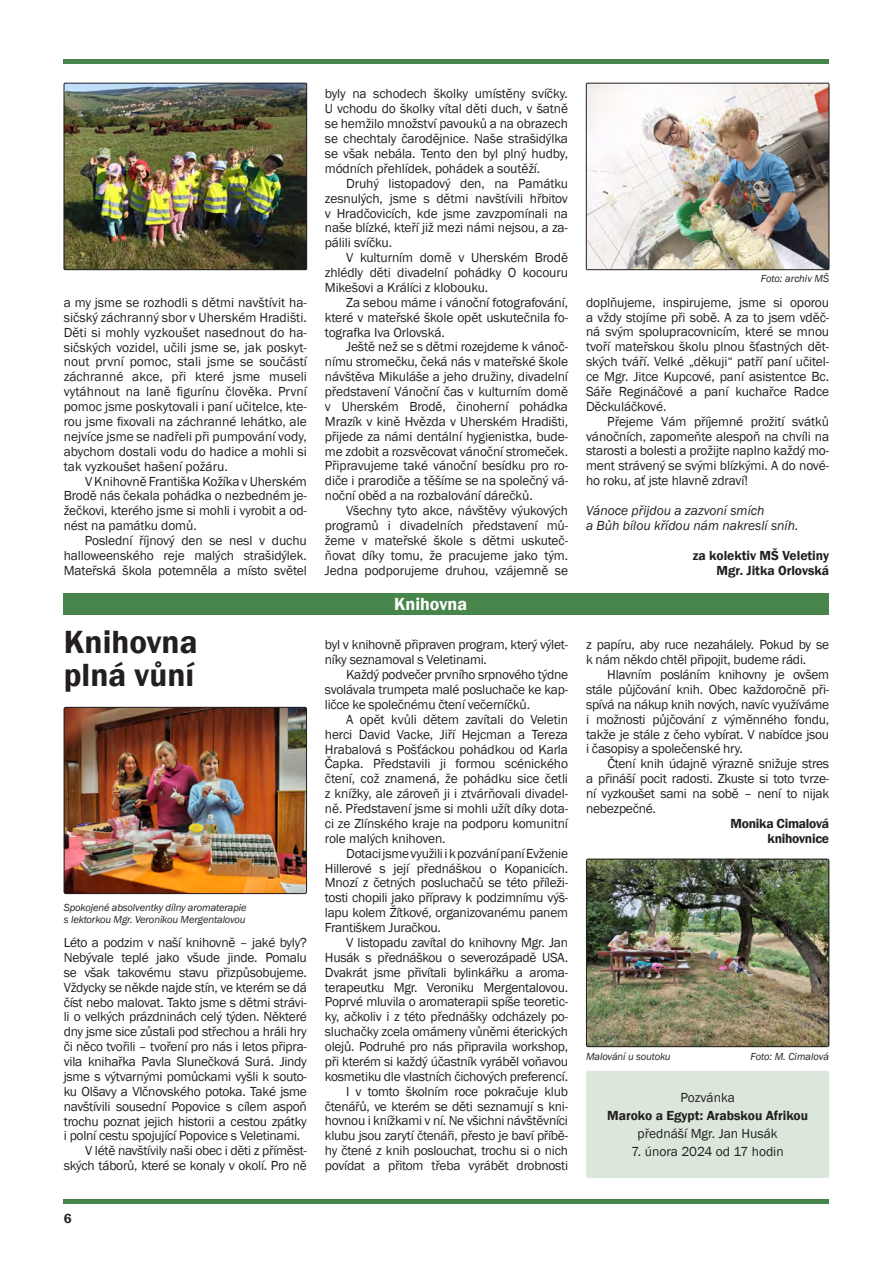
<style>
.page{position:relative;width:893px;height:1263px;background:#fff}
.page>*{position:absolute;margin:0;border:0;box-sizing:border-box;transform-origin:0 0}
.t1{font:600 33px/33px "Franklin Gothic";color:#231f20}
.t2{font:600 18px "Franklin Gothic";color:#fff}
.t3{font:13.5px/14.9px "Franklin Gothic";letter-spacing:-.02em;color:#231f20;text-align:justify}
.t4{font:600 13.5px/14.9px "Franklin Gothic";color:#231f20;text-align:right}
.t5{font:italic 13.5px/14.9px "Franklin Gothic";color:#231f20}
.t6{font:13.5px "Franklin Gothic";color:#231f20}
.t7{font:600 13.5px/14.9px "Franklin Gothic";letter-spacing:-.02em;color:#231f20;text-align:right}
.t8{font:italic 10.5px/12.6px "Franklin Gothic";letter-spacing:-.01em;color:#231f20}
</style>
<div class="page">
<hr style="left:64px;top:60px;width:765px;height:4px;background:#48854b">
<hr style="left:64px;top:1199px;width:765px;height:4px;background:#48854b">
<div style="left:64px;top:593px;width:765px;height:21px;background:#48854b"></div>
<img style="left:66px;top:85px;width:239px;height:183px">
<div style="left:64px;top:83px;width:243px;height:187px;border:1px solid #231f20"></div>
<img style="left:588px;top:85px;width:239px;height:183px">
<div style="left:586px;top:83px;width:243px;height:187px;border:1px solid #231f20"></div>
<img style="left:64px;top:707px;width:243px;height:187px">
<div style="left:64px;top:707px;width:243px;height:187px;border:1px solid #231f20;border-radius:2px"></div>
<img style="left:586px;top:859px;width:243px;height:188px">
<div style="left:586px;top:859px;width:243px;height:188px;border:1px solid #231f20;border-radius:2px"></div>
<div style="left:586px;top:1071px;width:243px;height:107px;background:#dbe7db;border-radius:2px"></div>
<p class="t3" style="left:64px;top:295px;width:245px">a my jsme se rozhodli s dětmi navštívit ha&shy;sičský záchranný sbor v Uherském Hradišti.<br>Děti si mohly vyzkoušet nasednout do ha&shy;sičských vozidel, učili jsme se, jak poskyt&shy;nout první pomoc, stali jsme se součástí záchranné akce, při které jsme museli vytáhnout na laně figurínu člověka. První pomoc jsme poskytovali i paní učitelce, kte&shy;rou jsme fixovali na záchranné lehátko, ale nejvíce jsme se nadřeli při pumpování vody, abychom dostali vodu do hadice a mohli si tak vyzkoušet hašení požáru.</p>
<p class="t3" style="left:64px;top:474px;width:245px;text-indent:21px">V Knihovně Františka Kožíka v Uherském Brodě nás čekala pohádka o nezbedném je&shy;žečkovi, kterého jsme si mohli i vyrobit a od&shy;nést na památku domů.</p>
<p class="t3" style="left:64px;top:533px;width:245px;text-indent:21px">Poslední říjnový den se nesl v duchu halloweenského reje malých strašidýlek.<br>Mateřská škola potemněla a místo světel</p>
<p class="t3" style="left:325px;top:87px;width:245px">byly na schodech školky umístěny svíčky.<br>U vchodu do školky vítal děti duch, v šatně se hemžilo množství pavouků a na obrazech se chechtaly čarodějnice. Naše strašidýlka se však nebála. Tento den byl plný hudby, módních přehlídek, pohádek a soutěží.</p>
<p class="t3" style="left:325px;top:176px;width:245px;text-indent:21px">Druhý listopadový den, na Památku zesnulých, jsme s dětmi navštívili hřbitov v Hradčovicích, kde jsme zavzpomínali na naše blízké, kteří již mezi námi nejsou, a za&shy;pálili svíčku.</p>
<p class="t3" style="left:325px;top:250px;width:245px;text-indent:21px">V kulturním domě v Uherském Brodě zhlédly děti divadelní pohádky O kocouru Mikešovi a Králíci z klobouku.</p>
<p class="t3" style="left:325px;top:295px;width:245px;text-indent:21px">Za sebou máme i vánoční fotografování, které v mateřské škole opět uskutečnila fo&shy;tografka Iva Orlovská.</p>
<p class="t3" style="left:325px;top:340px;width:245px;text-indent:21px">Ještě než se s dětmi rozejdeme k vánoč&shy;nímu stromečku, čeká nás v mateřské škole návštěva Mikuláše a jeho družiny, divadelní představení Vánoční čas v kulturním domě v Uherském Brodě, činoherní pohádka Mrazík v kině Hvězda v Uherském Hradišti, přijede za námi dentální hygienistka, bude&shy;me zdobit a rozsvěcovat vánoční stromeček.<br>Připravujeme také vánoční besídku pro ro&shy;diče i prarodiče a těšíme se na společný vá&shy;noční oběd a na rozbalování dárečků.</p>
<p class="t3" style="left:325px;top:503px;width:245px;text-indent:21px">Všechny tyto akce, návštěvy výukových programů i divadelních představení mů&shy;žeme v mateřské škole s dětmi uskuteč&shy;ňovat díky tomu, že pracujeme jako tým.<br>Jedna podporujeme druhou, vzájemně se</p>
<h2 class="t2" style="left:394px;top:593px;width:75px">Knihovna</h2>
<h1 class="t1" style="left:64px;top:626px;width:135px">Knihovna plná vůní</h1>
<p class="t3" style="left:325px;top:638px;width:245px">byl v knihovně připraven program, který výlet&shy;níky seznamoval s Veletinami.</p>
<p class="t3" style="left:325px;top:667px;width:245px;text-indent:21px">Každý podvečer prvního srpnového týdne svolávala trumpeta malé posluchače ke kap&shy;ličce ke společnému čtení večerníčků.</p>
<p class="t3" style="left:325px;top:712px;width:245px;text-indent:21px">A opět kvůli dětem zavítali do Veletin herci David Vacke, Jiří Hejcman a Tereza Hrabalová s Pošťáckou pohádkou od Karla Čapka. Představili ji formou scénického čtení, což znamená, že pohádku sice četli z knížky, ale zároveň ji i ztvárňovali divadel&shy;ně. Představení jsme si mohli užít díky dota&shy;ci ze Zlínského kraje na podporu komunitní role malých knihoven.</p>
<p class="t3" style="left:325px;top:846px;width:245px;text-indent:21px">Dotaci jsme využili ikpozvání paní Evženie Hillerové s její přednáškou o Kopanicích.<br>Mnozí z četných posluchačů se této příleži&shy;tosti chopili jako přípravy k podzimnímu výš&shy;lapu kolem Žítkové, organizovanému panem Františkem Juračkou.</p>
<p class="t3" style="left:325px;top:935px;width:245px;text-align:right">V listopadu zavítal do knihovny Mgr. Jan Husák s přednáškou o severozápadě USA.<br>Dvakrát jsme přivítali bylinkářku a aroma&shy;terapeutku Mgr. Veroniku Mergentalovou.<br>Poprvé mluvila o aromaterapii spíše teoretic&shy;ky, ačkoliv i z této přednášky odcházely po&shy;sluchačky zcela omámeny vůněmi éterických olejů. Podruhé pro nás připravila workshop, při kterém si každý účastník vyráběl voňavou kosmetiku dle vlastních čichových preferencí.<br>I v tomto školním roce pokračuje klub čtenářů, ve kterém se děti seznamují s kni&shy;hovnou i knížkami v ní. Ne všichni návštěvníci klubu jsou zarytí čtenáři, přesto je baví příbě&shy;hy čtené z knih poslouchat, trochu si o nich povídat a přitom třeba vyrábět drobnosti</p>
<p class="t8" style="left:64px;top:901px;width:184px">Spokojené absolventky dílny aromaterapie s lektorkou Mgr. Veronikou Mergentalovou</p>
<p class="t3" style="left:64px;top:935px;width:245px">Léto a podzim v naší knihovně – jaké byly?</p>
<p class="t3" style="left:64px;top:950px;width:245px">Nebývale teplé jako všude jinde. Pomalu</p>
<p class="t3" style="left:64px;top:965px;width:245px">se však takovému stavu přizpůsobujeme.</p>
<p class="t3" style="left:64px;top:980px;width:245px">Vždycky se někde najde stín, ve kterém se dá</p>
<p class="t3" style="left:64px;top:995px;width:245px">číst nebo malovat. Takto jsme s dětmi strávi-</p>
<p class="t3" style="left:64px;top:1010px;width:245px">li o velkých prázdninách celý týden. Některé</p>
<p class="t3" style="left:64px;top:1025px;width:245px">dny jsme sice zůstali pod střechou a hráli hry</p>
<p class="t3" style="left:64px;top:1039px;width:245px">či něco tvořili – tvoření pro nás i letos připra-</p>
<p class="t3" style="left:64px;top:1054px;width:245px">vila knihařka Pavla Slunečková Surá. Jindy</p>
<p class="t3" style="left:64px;top:1069px;width:245px">jsme s výtvarnými pomůckami vyšli k souto-</p>
<p class="t3" style="left:64px;top:1084px;width:245px">ku Olšavy a Vlčnovského potoka. Také jsme</p>
<p class="t3" style="left:64px;top:1099px;width:245px">navštívili sousední Popovice s cílem aspoň</p>
<p class="t3" style="left:64px;top:1114px;width:245px">trochu poznat jejich historii a cestou zpátky</p>
<p class="t3" style="left:64px;top:1129px;width:238px">i polní cestu spojující Popovice s Veletinami.</p>
<p class="t3" style="left:85px;top:1144px;width:223px">V létě navštívily naši obec i děti z příměst-</p>
<p class="t3" style="left:64px;top:1158px;width:245px">ských táborů, které se konaly v okolí. Pro ně</p>
<p class="t4" style="left:64px;top:1211px;width:9px">6</p>
<p class="t8" style="left:761px;top:272px;width:70px">Foto: archiv MŠ</p>
<p class="t3" style="left:586px;top:295px;width:245px">doplňujeme, inspirujeme, jsme si oporou a vždy stojíme při sobě. A za to jsem vděč&shy;ná svým spolupracovnicím, které se mnou tvoří mateřskou školu plnou šťastných dět&shy;ských tváří. Velké „děkuji“ patří paní učitel&shy;ce Mgr. Jitce Kupcové, paní asistentce Bc.<br>Sáře Regináčové a paní kuchařce Radce Děckuláčkové.</p>
<p class="t3" style="left:586px;top:414px;width:245px;text-indent:21px">Přejeme Vám příjemné prožití svátků vánočních, zapomeňte alespoň na chvíli na starosti a bolesti a prožijte naplno každý mo&shy;ment strávený se svými blízkými. A do nové&shy;ho roku, ať jste hlavně zdraví!</p>
<p class="t5" style="left:586px;top:503px;width:214px">Vánoce přijdou a zazvoní smích<br>a Bůh bílou křídou nám nakreslí sníh.</p>
<p class="t4" style="left:693px;top:548px;width:138px">za kolektiv MŠ Veletiny<br>Mgr. Jitka Orlovská</p>
<p class="t3" style="left:586px;top:638px;width:245px">z papíru, aby ruce nezahálely. Pokud by se k nám někdo chtěl připojit, budeme rádi.</p>
<p class="t3" style="left:586px;top:667px;width:245px;text-indent:21px">Hlavním posláním knihovny je ovšem stále půjčování knih. Obec každoročně při&shy;spívá na nákup knih nových, navíc využíváme i možnosti půjčování z výměnného fondu, takže je stále z čeho vybírat. V nabídce jsou i časopisy a společenské hry.</p>
<p class="t3" style="left:586px;top:757px;width:245px;text-indent:21px">Čtení knih údajně výrazně snižuje stres a přináší pocit radosti. Zkuste si toto tvrze&shy;ní vyzkoušet sami na sobě – není to nijak nebezpečné.</p>
<p class="t7" style="left:730px;top:816px;width:100px">Monika Cimalová knihovnice</p>
<p class="t8" style="left:586px;top:1050px;width:86px">Malování u soutoku</p>
<p class="t8" style="left:750px;top:1050px;width:80px">Foto: M. Cimalová</p>
<p class="t6" style="left:680px;top:1089px;width:56px">Pozvánka</p>
<p class="t4" style="left:607px;top:1108px;width:203px">Maroko a Egypt: Arabskou Afrikou</p>
<p class="t6" style="left:637px;top:1125px;width:142px">přednáší Mgr. Jan Husák</p>
<p class="t6" style="left:631px;top:1143px;width:154px">7. února 2024 od 17 hodin</p>
</div>
